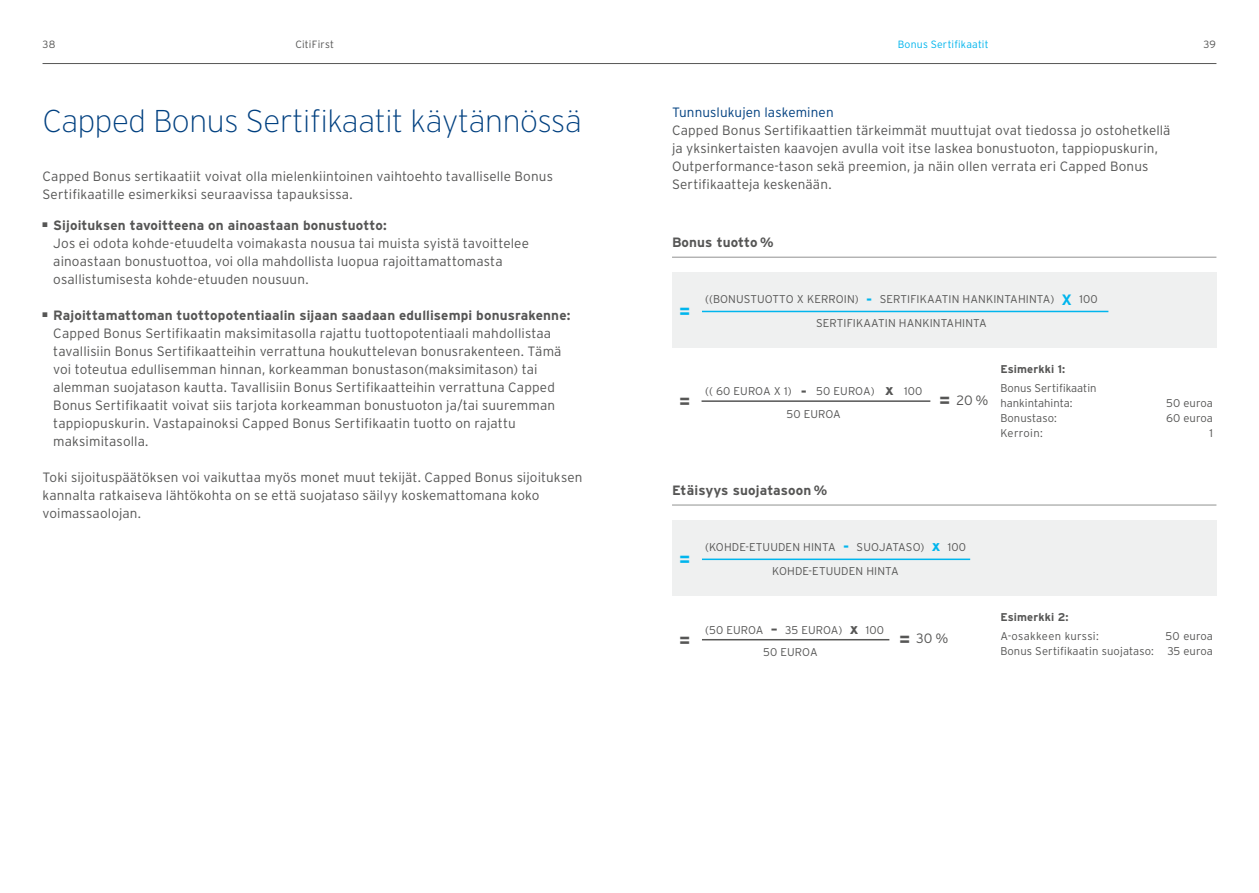
<style>
.page{position:relative;width:1259px;height:893px;background:#fff}
.page>*{position:absolute;margin:0;border:0;box-sizing:border-box;transform-origin:0 0}
.t1{font:200 31.5px "Interstate";letter-spacing:-.01em;color:#004080}
.t2{font:700 19.5px "Interstate";color:#00b5ed}
.t3{font:700 19.5px "Interstate";color:#565655}
.t4{font:300 13.5px/18px "Interstate";letter-spacing:.01em;color:#565655}
.t5{font:700 13.5px "Interstate";letter-spacing:.01em;color:#565655}
.t6{font:300 13.5px "Interstate";letter-spacing:.01em;color:#004080}
.t7{font:300 11.25px/15px "Interstate";letter-spacing:.01em;color:#565655}
.t8{font:700 11.25px "Interstate";letter-spacing:.01em;color:#565655}
.t9{font:300 11.25px "Interstate";letter-spacing:.03em;color:#565655}
.t10{font:300 10.5px "Interstate";letter-spacing:.02em;color:#00b5ed}
.t11{font:300 10.5px "Interstate";letter-spacing:.02em;color:#565655}
.s1{font-weight:700}
.s2{font-weight:700;font-size:15px;color:#00b5ed}
.s3{font-weight:700;font-size:15px}
.s4{font-weight:700;font-size:19.5px}
</style>
<div class="page">
<hr style="left:43px;top:63px;width:1173px;height:1px;background:#565655">
<div style="left:672px;top:272px;width:544px;height:76px;background:#eff0f0"></div>
<hr style="left:702px;top:311px;width:406px;height:1px;background:#00b5ed">
<hr style="left:672px;top:257px;width:544px;height:1px;background:#919291">
<hr style="left:701px;top:400px;width:229px;height:2px;background:#565655">
<div style="left:672px;top:520px;width:544px;height:76px;background:#eff0f0"></div>
<hr style="left:702px;top:559px;width:268px;height:1px;background:#00b5ed">
<hr style="left:672px;top:505px;width:544px;height:1px;background:#919291">
<hr style="left:702px;top:639px;width:187px;height:1px;background:#565655">
<p class="t11" style="left:43px;top:39px;width:14px">38</p>
<p class="t11" style="left:295px;top:39px;width:40px">CitiFirst</p>
<p class="t10" style="left:897px;top:39px;width:92px">Bonus Sertifikaatit</p>
<p class="t11" style="left:1203px;top:38px;width:14px">39</p>
<h1 class="t1" style="left:43px;top:103px;width:541px">Capped Bonus Sertifikaatit käytännössä</h1>
<p class="t4" style="left:43px;top:167px;width:512px">Capped Bonus sertikaatiit voivat olla mielenkiintoinen vaihtoehto tavalliselle Bonus<br>Sertifikaatille esimerkiksi seuraavissa tapauksissa.</p>
<p class="t4" style="left:53px;top:216px;width:477px;text-indent:-11px">■ <span class="s1">Sijoituksen tavoitteena on ainoastaan bonustuotto:<br></span>Jos ei odota kohde-etuudelta voimakasta nousua tai muista syistä tavoittelee ainoastaan bonustuottoa, voi olla mahdollista luopua rajoittamattomasta osallistumisesta kohde-etuuden nousuun.</p>
<p class="t4" style="left:53px;top:306px;width:518px;text-indent:-11px">■ <span class="s1">Rajoittamattoman tuottopotentiaalin sijaan saadaan edullisempi bonusrakenne:<br></span>Capped Bonus Sertifikaatin maksimitasolla rajattu tuottopotentiaali mahdollistaa tavallisiin Bonus Sertifikaatteihin verrattuna houkuttelevan bonusrakenteen. Tämä voi toteutua edullisemman hinnan, korkeamman bonustason(maksimitason) tai alemman suojatason kautta. Tavallisiin Bonus Sertifikaatteihin verrattuna Capped Bonus Sertifikaatit voivat siis tarjota korkeamman bonustuoton ja/tai suuremman tappiopuskurin. Vastapainoksi Capped Bonus Sertifikaatin tuotto on rajattu maksimitasolla.</p>
<p class="t4" style="left:43px;top:468px;width:541px">Toki sijoituspäätöksen voi vaikuttaa myös monet muut tekijät. Capped Bonus sijoituksen kannalta ratkaiseva lähtökohta on se että suojataso säilyy koskemattomana koko voimassaolojan.</p>
<p class="t6" style="left:672px;top:105px;width:163px">Tunnuslukujen laskeminen</p>
<p class="t4" style="left:672px;top:121px;width:500px">Capped Bonus Sertifikaattien tärkeimmät muuttujat ovat tiedossa jo ostohetkellä ja yksinkertaisten kaavojen avulla voit itse laskea bonustuoton, tappiopuskurin, Outperformance-tason sekä preemion, ja näin ollen verrata eri Capped Bonus Sertifikaatteja keskenään.</p>
<p class="t5" style="left:672px;top:235px;width:103px">Bonus tuotto %</p>
<h2 class="t2" style="left:679px;top:301px;width:13px">=</h2>
<h2 class="t3" style="left:679px;top:390px;width:13px">=</h2>
<p class="t7" style="left:705px;top:291px;width:16px">((bon</p>
<p class="t7" style="left:736px;top:291px;width:37px">ustuotto</p>
<p class="t7" style="left:797px;top:291px;width:18px">x kerroin</p>
<p class="t7" style="left:855px;top:291px;width:32px">) <span class="s2">-</span> sertifikaatin</p>
<p class="t7" style="left:962px;top:291px;width:8px">hankintahinta</p>
<p class="t7" style="left:1050px;top:291px;width:49px">) <span class="s2">x</span> 100</p>
<p class="t7" style="left:816px;top:316px;width:7px">sertifikaatin</p>
<p class="t7" style="left:899px;top:316px;width:8px">hankintahinta</p>
<p class="t7" style="left:705px;top:384px;width:51px">(( 60 euroa</p>
<p class="t7" style="left:774px;top:384px;width:83px">x 1) <span class="s3">-</span> 50 euroa</p>
<p class="t7" style="left:870px;top:384px;width:53px">) <span class="s3">x</span> 100</p>
<p class="t7" style="left:786px;top:406px;width:40px">50 euroa</p>
<p class="t4" style="left:939px;top:391px;width:51px"><span class="s4">=</span> 20%</p>
<p class="t8" style="left:1000px;top:363px;width:66px">Esimerkki 1:</p>
<p class="t7" style="left:1000px;top:380px;width:98px">Bonus Sertifikaatin hankintahinta:</p>
<p class="t7" style="left:1166px;top:395px;width:48px">50 euroa</p>
<p class="t7" style="left:1000px;top:410px;width:58px">Bonustaso:</p>
<p class="t7" style="left:1166px;top:410px;width:48px">60 euroa</p>
<p class="t7" style="left:1000px;top:425px;width:44px">Kerroin:</p>
<p class="t7" style="left:1209px;top:425px;width:5px">1</p>
<p class="t5" style="left:672px;top:482px;width:157px">Etäisyys suojatasoon %</p>
<h2 class="t2" style="left:679px;top:549px;width:13px">=</h2>
<p class="t7" style="left:705px;top:539px;width:13px">(kohde</p>
<p class="t7" style="left:745px;top:539px;width:41px">-etuuden</p>
<p class="t7" style="left:803px;top:539px;width:8px">hinta</p>
<p class="t7" style="left:843px;top:539px;width:36px"><span class="s2">-</span> suojataso</p>
<p class="t7" style="left:920px;top:539px;width:47px">) <span class="s2">x</span> 100</p>
<p class="t7" style="left:772px;top:564px;width:9px">kohde</p>
<p class="t7" style="left:808px;top:564px;width:41px">-etuuden</p>
<p class="t7" style="left:866px;top:564px;width:8px">hinta</p>
<h2 class="t3" style="left:679px;top:629px;width:13px">=</h2>
<p class="t7" style="left:705px;top:622px;width:44px">(50 euroa</p>
<p class="t7" style="left:771px;top:622px;width:53px"><span class="s3">–</span> 35 euroa</p>
<p class="t7" style="left:838px;top:622px;width:47px">) <span class="s3">x</span> 100</p>
<p class="t7" style="left:763px;top:645px;width:40px">50 euroa</p>
<p class="t4" style="left:899px;top:629px;width:51px"><span class="s4">=</span> 30%</p>
<p class="t8" style="left:1000px;top:610px;width:70px">Esimerkki 2:</p>
<p class="t9" style="left:1000px;top:630px;width:100px">A-osakkeen kurssi:</p>
<p class="t7" style="left:1000px;top:628px;width:214px;text-align:right">50 euroa<br>Bonus Sertifikaatin suojataso: 35 euroa</p>
</div>
